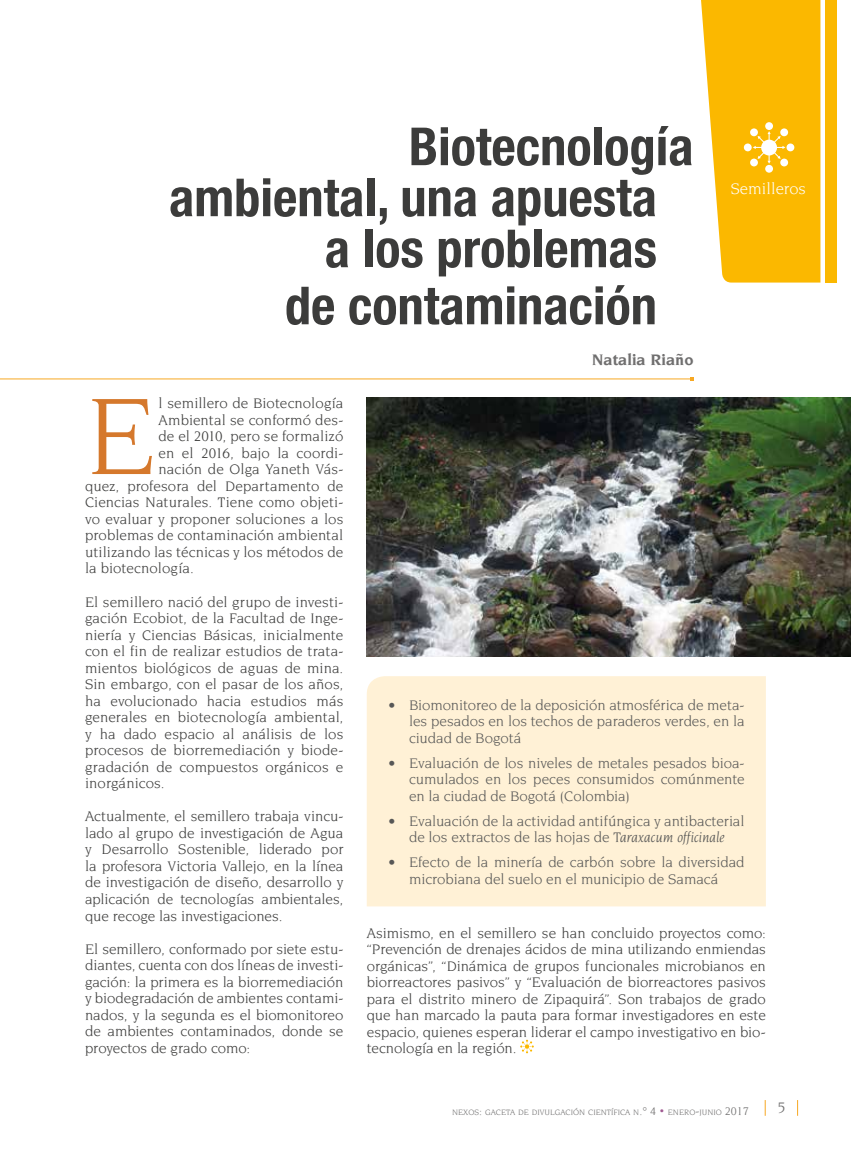
<style>
.page{position:relative;width:851px;height:1149px;background:#fff}
.page>*{position:absolute;margin:0;border:0;box-sizing:border-box;transform-origin:0 0}
.t1{font:118.2px "Novarese Std";color:#d5782c}
.t2{font:700 condensed 52.5px "Helvetica Neue LT Std";color:#3c3c3b}
.t3{font:700 16.5px "Novarese Std";color:#706f6f}
.t4{font:16.5px "Novarese Std";color:#fff}
.t5{font:16.5px "Novarese Std";color:#706f6f}
.t6{font:15px/16.5px "Novarese Std";color:#3c3c3b;text-align:justify}
.t7{font:15px/16.5px "Novarese Std";letter-spacing:-.005em;color:#575756;text-align:justify}
.t8{font:8.4px "Novarese Std";color:#706f6f}
.s1{font-style:italic}
.s2{font-size:12px}
.s3{font-family:"Quicksand";font-size:12px;color:#a05a92}
</style>
<div class="page">
<img style="left:367px;top:397px;width:483px;height:259px">
<svg style="left:797px;top:1100px;width:1px;height:15px"></svg>
<svg style="left:764px;top:1100px;width:1px;height:15px"></svg>
<hr style="left:0;top:378px;width:692px;height:1px;background:#f7a823">
<div style="left:367px;top:676px;width:398px;height:230px;background:#fff1d6"></div>
<svg style="left:520px;top:1039px;width:13px;height:13px"></svg>
<svg style="left:701px;top:0;width:118px;height:282px;background:#fbbe19"></svg>
<svg style="left:819px;top:0;width:18px;height:283px"></svg>
<div style="left:825px;top:0;width:25px;height:282px;background:#fbb800"></div>
<div style="left:837px;top:0;width:13px;height:284px;background:#fff"></div>
<div style="left:765px;top:122px;width:7px;height:8px;background:#fff;border-radius:50%"></div>
<div style="left:765px;top:165px;width:7px;height:8px;background:#fff;border-radius:50%"></div>
<div style="left:786px;top:143px;width:8px;height:8px;background:#fff;border-radius:50%"></div>
<div style="left:743px;top:143px;width:8px;height:8px;background:#fff;border-radius:50%"></div>
<svg style="left:752px;top:131px;width:33px;height:33px"></svg>
<div style="left:780px;top:128px;width:8px;height:8px;background:#fff;border-radius:50%"></div>
<div style="left:750px;top:158px;width:7px;height:8px;background:#fff;border-radius:50%"></div>
<div style="left:780px;top:158px;width:8px;height:8px;background:#fff;border-radius:50%"></div>
<div style="left:750px;top:128px;width:7px;height:8px;background:#fff;border-radius:50%"></div>
<h2 class="t2" style="left:409px;top:115px;width:286px">Biotecnología</h2>
<h2 class="t2" style="left:169px;top:166px;width:489px">ambiental, una apuesta</h2>
<h2 class="t2" style="left:325px;top:217px;width:334px">a los problemas</h2>
<h2 class="t2" style="left:285px;top:274px;width:373px">de contaminación</h2>
<p class="t3" style="left:591px;top:350px;width:103px">Natalia Riaño</p>
<p class="t4" style="left:730px;top:180px;width:77px">Semilleros</p>
<h1 class="t1" style="left:85px;top:371px;width:74px">E</h1>
<p class="t6" style="left:158px;top:394px;width:186px">l semillero de Biotecnología</p>
<p class="t6" style="left:158px;top:411px;width:186px">Ambiental se conformó des-</p>
<p class="t6" style="left:158px;top:427px;width:186px">de el 2010, pero se formalizó</p>
<p class="t6" style="left:158px;top:444px;width:186px">en el 2016, bajo la coordi-</p>
<p class="t6" style="left:158px;top:460px;width:186px">nación de Olga Yaneth Vás-</p>
<p class="t6" style="left:85px;top:477px;width:260px">quez, profesora del Departamento de</p>
<p class="t6" style="left:85px;top:493px;width:260px">Ciencias Naturales. Tiene como objeti-</p>
<p class="t6" style="left:85px;top:510px;width:260px">vo evaluar y proponer soluciones a los</p>
<p class="t6" style="left:85px;top:526px;width:260px">problemas de contaminación ambiental</p>
<p class="t6" style="left:85px;top:543px;width:260px">utilizando las técnicas y los métodos de</p>
<p class="t6" style="left:85px;top:559px;width:110px">la biotecnología.</p>
<p class="t6" style="left:85px;top:593px;width:260px">El semillero nació del grupo de investi&shy;gación Ecobiot, de la Facultad de Inge&shy;niería y Ciencias Básicas, inicialmente con el fin de realizar estudios de trata&shy;mientos biológicos de aguas de mina.<br>Sin embargo, con el pasar de los años, ha evolucionado hacia estudios más generales en biotecnología ambiental, y ha dado espacio al análisis de los procesos de biorremediación y biode&shy;gradación de compuestos orgánicos e inorgánicos.</p>
<p class="t6" style="left:85px;top:807px;width:260px">Actualmente, el semillero trabaja vincu&shy;lado al grupo de investigación de Agua y Desarrollo Sostenible, liderado por la profesora Victoria Vallejo, en la línea de investigación de diseño, desarrollo y aplicación de tecnologías ambientales, que recoge las investigaciones.</p>
<p class="t6" style="left:85px;top:940px;width:260px">El semillero, conformado por siete estu&shy;diantes, cuenta con dos líneas de investi&shy;gación: la primera es la biorremediación y biodegradación de ambientes contami&shy;nados, y la segunda es el biomonitoreo de ambientes contaminados, donde se proyectos de grado como:</p>
<p class="t7" style="left:409px;top:696px;width:337px;text-indent:-21px">• Biomonitoreo de la deposición atmosférica de meta&shy;les pesados en los techos de paraderos verdes, en la ciudad de Bogotá</p>
<p class="t7" style="left:409px;top:754px;width:337px;text-indent:-21px">• Evaluación de los niveles de metales pesados bioa&shy;cumulados en los peces consumidos comúnmente en la ciudad de Bogotá (Colombia)</p>
<p class="t7" style="left:388px;top:812px;width:358px;text-align:center">• Evaluación de la actividad antifúngica y antibacterial de los extractos de las hojas de <span class="s1">Taraxacum officinale</span></p>
<p class="t7" style="left:388px;top:853px;width:358px;text-align:center">• Efecto de la minería de carbón sobre la diversidad microbiana del suelo en el municipio de Samacá</p>
<p class="t6" style="left:367px;top:924px;width:400px">Asimismo, en el semillero se han concluido proyectos como: “Prevención de drenajes ácidos de mina utilizando enmiendas orgánicas”, “Dinámica de grupos funcionales microbianos en biorreactores pasivos” y “Evaluación de biorreactores pasivos para el distrito minero de Zipaquirá”. Son trabajos de grado que han marcado la pauta para formar investigadores en este espacio, quienes esperan liderar el campo investigativo en bio&shy;tecnología en la región.</p>
<p class="t8" style="left:452px;top:1107px;width:298px">NEXOS<span class="s2">:</span> GACETA DE DIVULGACIÓN CIENTÍFICA N<span class="s2">.° 4</span> <span class="s3">•</span> ENERO<span class="s2">-</span>JUNIO <span class="s2">2017</span></p>
<p class="t5" style="left:777px;top:1098px;width:10px">5</p>
</div>
